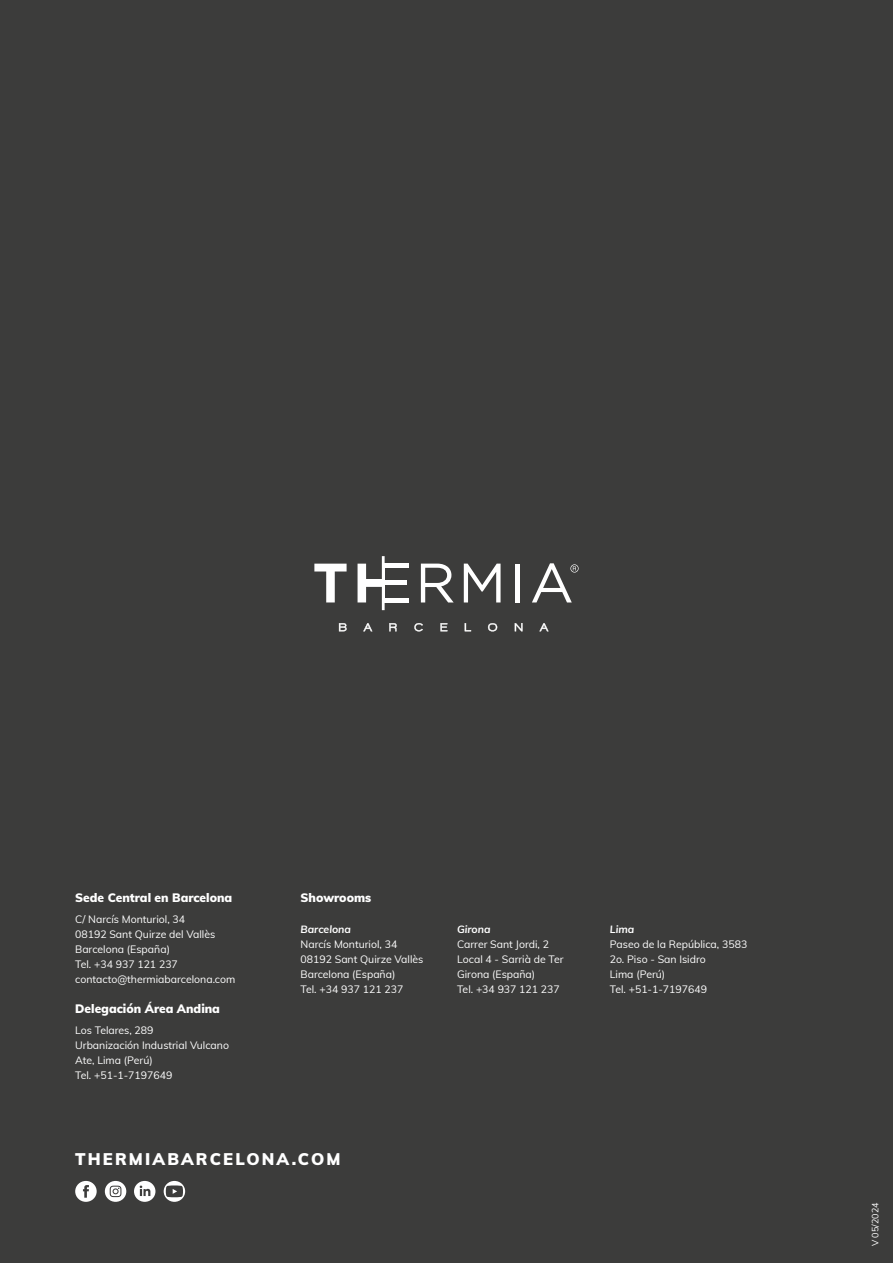
<style>
.page{position:relative;width:893px;height:1263px;background:#3c3c3b}
.page>*{position:absolute;margin:0;border:0;box-sizing:border-box;transform-origin:0 0}
.t1{font:900 16.5px "Muli";letter-spacing:.13em;color:#fff}
.t2{font:900 12px "Muli";color:#fff}
.t3{font:10.5px/15px "Muli";color:#fff}
.t4{font:italic 700 10.5px "Muli";color:#fff}
.t5{font:9px "Muli";color:#fff}
</style>
<div class="page">
<svg style="left:421px;top:564px;width:32px;height:38px"></svg>
<svg style="left:464px;top:564px;width:37px;height:38px"></svg>
<hr style="left:516px;top:564px;width:4px;height:38px;background:#fff">
<hr style="left:384px;top:581px;width:22px;height:4px;background:#fff">
<hr style="left:384px;top:564px;width:25px;height:4px;background:#fff">
<hr style="left:384px;top:598px;width:25px;height:4px;background:#fff">
<svg style="left:532px;top:563px;width:47px;height:39px"></svg>
<svg style="left:339px;top:623px;width:8px;height:8px"></svg>
<svg style="left:363px;top:623px;width:9px;height:8px"></svg>
<svg style="left:389px;top:623px;width:8px;height:8px"></svg>
<svg style="left:414px;top:623px;width:9px;height:8px"></svg>
<svg style="left:440px;top:623px;width:7px;height:8px"></svg>
<svg style="left:465px;top:623px;width:6px;height:8px"></svg>
<svg style="left:488px;top:623px;width:9px;height:8px"></svg>
<svg style="left:515px;top:623px;width:8px;height:8px"></svg>
<svg style="left:539px;top:623px;width:10px;height:8px"></svg>
<svg style="left:314px;top:564px;width:33px;height:38px"></svg>
<svg style="left:358px;top:556px;width:27px;height:54px"></svg>
<svg style="left:134px;top:1181px;width:21px;height:21px"></svg>
<svg style="left:75px;top:1180px;width:22px;height:22px"></svg>
<svg style="left:105px;top:1181px;width:21px;height:21px"></svg>
<svg style="left:164px;top:1181px;width:21px;height:21px"></svg>
<p class="t2" style="left:75px;top:889px;width:159px">Sede Central en Barcelona</p>
<p class="t3" style="left:75px;top:911px;width:162px">C/ Narcís Monturiol, 34<br>08192 Sant Quirze del Vallès<br>Barcelona (España)<br>Tel. +34 937 121 237 contacto@thermiabarcelona.com</p>
<p class="t2" style="left:75px;top:1000px;width:146px">Delegación Área Andina</p>
<p class="t3" style="left:75px;top:1022px;width:155px">Los Telares, 289<br>Urbanización Industrial Vulcano<br>Ate, Lima (Perú)<br>Tel. +51-1-7197649</p>
<p class="t2" style="left:301px;top:889px;width:72px">Showrooms</p>
<p class="t4" style="left:301px;top:922px;width:52px">Barcelona</p>
<p class="t3" style="left:301px;top:936px;width:124px">Narcís Monturiol, 34<br>08192 Sant Quirze Vallès<br>Barcelona (España)<br>Tel. +34 937 121 237</p>
<h1 class="t1" style="left:75px;top:1147px;width:267px">THERMIABARCELONA.COM</h1>
<p class="t4" style="left:457px;top:922px;width:35px">Girona</p>
<p class="t3" style="left:457px;top:936px;width:108px">Carrer Sant Jordi, 2<br>Local 4 - Sarrià de Ter<br>Girona (España)<br>Tel. +34 937 121 237</p>
<p class="t4" style="left:610px;top:922px;width:26px">Lima</p>
<p class="t3" style="left:610px;top:936px;width:139px">Paseo de la República, 3583<br>2o. Piso - San Isidro<br>Lima (Perú)<br>Tel. +51-1-7197649</p>
<p class="t5" style="left:869px;top:1246px;width:45px;rotate:-90deg">V 05/2024</p>
</div>
